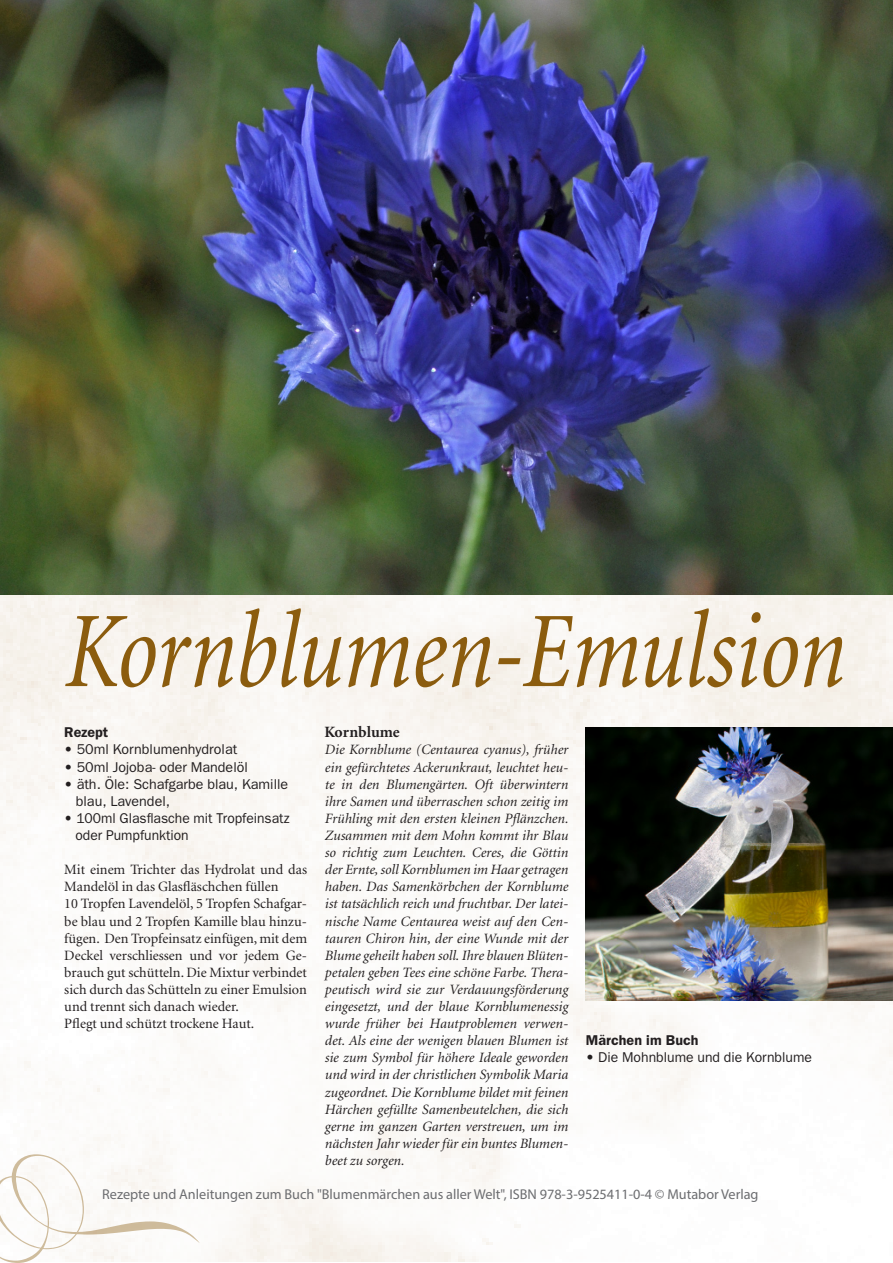
<style>
.page{position:relative;width:893px;height:1263px;background:#fff}
.page>*{position:absolute;margin:0;border:0;box-sizing:border-box;transform-origin:0 0}
.HT_gross{font:italic condensed 109.5px "Minion";letter-spacing:-.005em;color:#8b5c0e;scale:.9 1}
.PM_UT{font:700 15.75px "Minion";color:#231f20}
.GT_01_schmal_oE{font:italic 14.25px/17.1px "Minion";color:#231f20;text-align:justify}
.GT_01_schmal_oE-2{font:14.25px/17.1px "Minion";color:#231f20}
.Kasten_Aufzählung{font:14.25px "Franklin Gothic";color:#231f20}
.t1{font:14.25px "Myriad Pro";color:#6c6d70}
.Zwischentitel{font:600 14.25px "Franklin Gothic";color:#231f20}
</style>
<div class="page">
<svg style="left:0;top:1154px;width:200px;height:109px"></svg>
<img style="left:0;top:0;width:893px;height:595px">
<img style="left:585px;top:727px;width:308px;height:274px">
<p class="HT_gross" style="left:65px;top:595px;width:869px">Kornblumen-Emulsion</p>
<p class="PM_UT" style="left:325px;top:724px;width:77px">Kornblume</p>
<p class="GT_01_schmal_oE" style="left:325px;top:742px;width:245px">Die Kornblume (Centaurea cyanus), früher ein gefürchtetes Ackerunkraut, leuchtet heu&shy;te in den Blumengärten. Oft überwintern ihre Samen und überraschen schon zeitig im Frühling mit den ersten kleinen Pflänzchen.<br>Zusammen mit dem Mohn kommt ihr Blau so richtig zum Leuchten. Ceres, die Göttin der Ernte, soll Kornblumen im Haar getragen haben. Das Samenkörbchen der Kornblume ist tatsächlich reich und fruchtbar. Der latei&shy;nische Name Centaurea weist auf den Cen&shy;tauren Chiron hin, der eine Wunde mit der Blume geheilt haben soll. Ihre blauen Blüten&shy;petalen geben Tees eine schöne Farbe. Thera&shy;peutisch wird sie zur Verdauungsförderung eingesetzt, und der blaue Kornblumenessig wurde früher bei Hautproblemen verwen&shy;det. Als eine der wenigen blauen Blumen ist sie zum Symbol für höhere Ideale geworden und wird in der christlichen Symbolik Maria zugeordnet. Die Kornblume bildet mit feinen Härchen gefüllte Samenbeutelchen, die sich gerne im ganzen Garten verstreuen, um im nächsten Jahr wieder für ein buntes Blumen&shy;beet zu sorgen.</p>
<p class="Zwischentitel" style="left:64px;top:724px;width:45px">Rezept</p>
<p class="Kasten_Aufzählung" style="left:64px;top:741px;width:174px">• 50ml Kornblumenhydrolat</p>
<p class="Kasten_Aufzählung" style="left:64px;top:758px;width:185px">• 50ml Jojoba- oder Mandelöl</p>
<p class="Kasten_Aufzählung" style="left:64px;top:776px;width:225px">• äth. Öle: Schafgarbe blau, Kamille</p>
<p class="Kasten_Aufzählung" style="left:76px;top:793px;width:96px">blau, Lavendel,</p>
<p class="Kasten_Aufzählung" style="left:64px;top:810px;width:227px">• 100ml Glasflasche mit Tropfeinsatz</p>
<p class="Kasten_Aufzählung" style="left:76px;top:827px;width:115px">oder Pumpfunktion</p>
<p class="GT_01_schmal_oE-2" style="left:64px;top:862px;width:244px">Mit einem Trichter das Hydrolat und das<br>Mandelöl in das Glasfläschchen füllen</p>
<p class="GT_01_schmal_oE-2" style="left:64px;top:896px;width:244px;text-align:justify">10 Tropfen Lavendelöl, 5 Tropfen Schafgar&shy;be blau und 2 Tropfen Kamille blau hinzu&shy;fügen. Den Tropfeinsatz einfügen, mit dem Deckel verschliessen und vor jedem Ge&shy;brauch gut schütteln. Die Mixtur verbindet sich durch das Schütteln zu einer Emulsion und trennt sich danach wieder.</p>
<p class="GT_01_schmal_oE-2" style="left:64px;top:1015px;width:191px">Pflegt und schützt trockene Haut.</p>
<p class="Zwischentitel" style="left:586px;top:1032px;width:114px">Märchen im Buch</p>
<p class="Kasten_Aufzählung" style="left:586px;top:1049px;width:228px">• Die Mohnblume und die Kornblume</p>
<p class="t1" style="left:102px;top:1185px;width:658px">Rezepte und Anleitungen zum Buch "Blumenmärchen aus aller Welt", ISBN 978-3-9525411-0-4 © Mutabor Verlag</p>
</div>
